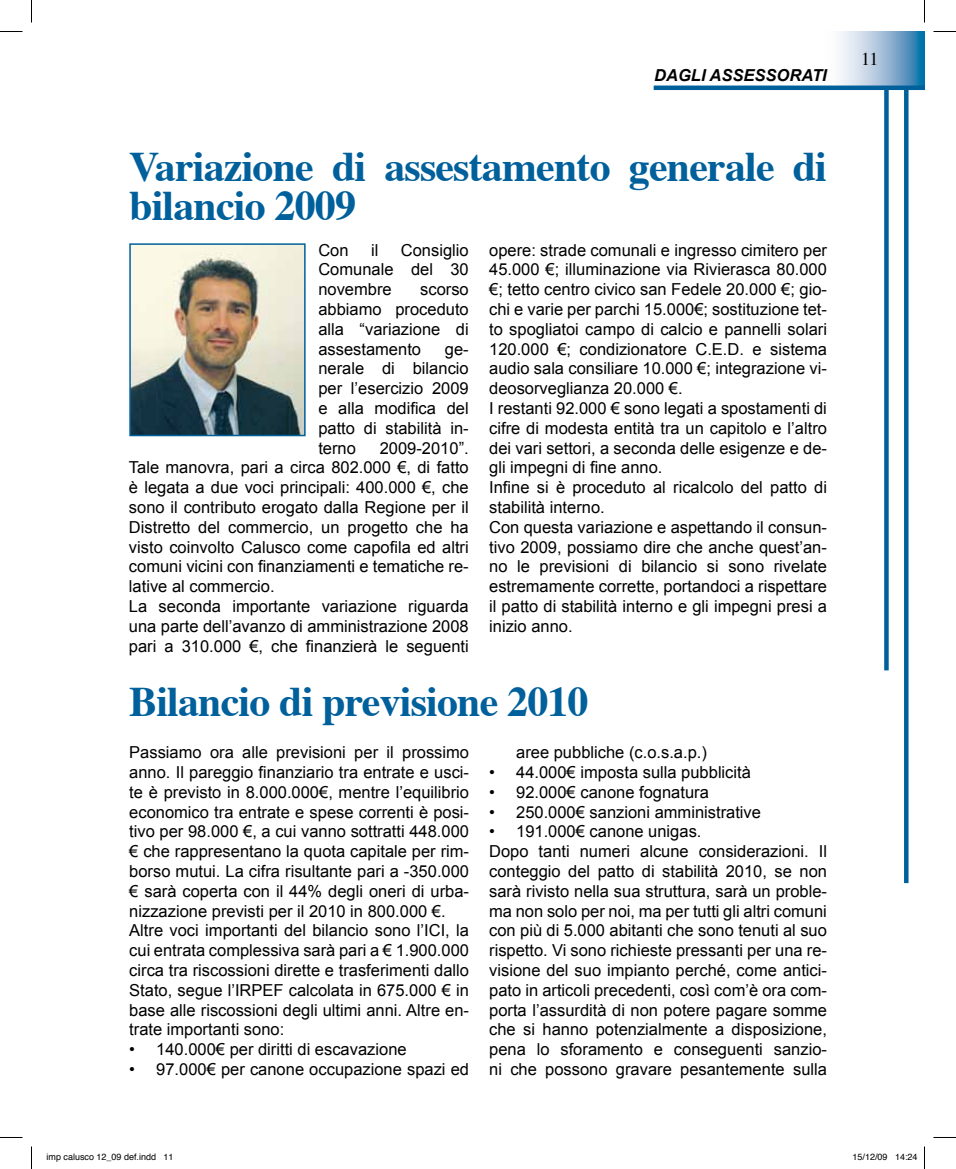
<style>
.page{position:relative;width:956px;height:1169px;background:#fff}
.page>*{position:absolute;margin:0;border:0;box-sizing:border-box;transform-origin:0 0}
.t1{font:700 42px/39px "Times";letter-spacing:-.02em;color:#00609c}
.t2{font:18px "Times";color:#000}
.t3{font:16.5px/19.8px "Arial";color:#000}
.t4{font:italic 700 16.5px "Arial";color:#000}
.t5{font:9px "Helvetica";color:#000}
</style>
<div class="page">
<hr style="left:904px;top:32px;width:4px;height:851px;background:#00609c">
<div style="left:884px;top:32px;width:5px;height:638px;background:#00609c"></div>
<svg style="left:818px;top:32px;width:106px;height:54px"></svg>
<hr style="left:654px;top:86px;width:270px;height:4px;background:#00609c">
<img style="left:132px;top:246px;width:171px;height:187px">
<div style="left:129px;top:243px;width:177px;height:193px;border:2px solid #00609c"></div>
<svg style="left:0;top:31px;width:22px;height:1px"></svg>
<svg style="left:933px;top:31px;width:23px;height:1px"></svg>
<svg style="left:0;top:1137px;width:22px;height:1px"></svg>
<svg style="left:933px;top:1137px;width:23px;height:1px"></svg>
<svg style="left:31px;top:0;width:1px;height:23px"></svg>
<svg style="left:31px;top:1146px;width:1px;height:23px"></svg>
<svg style="left:924px;top:0;width:1px;height:23px"></svg>
<svg style="left:924px;top:1146px;width:1px;height:23px"></svg>
<p class="t4" style="left:654px;top:65px;width:174px">DAGLI ASSESSORATI</p>
<h1 class="t1" style="left:129px;top:142px;width:699px">Variazione di assestamento generale di bilancio 2009</h1>
<p class="t3" style="left:318px;top:240px;width:32px">Con</p>
<p class="t3" style="left:371px;top:240px;width:9px">il</p>
<p class="t3" style="left:318px;top:240px;width:152px;text-align:justify;text-indent:83px">Consiglio Comunale del 30 novembre</p>
<p class="t3" style="left:318px;top:280px;width:152px;text-align:justify;text-indent:102px">scorso abbiamo proceduto alla “variazione di assestamento</p>
<p class="t3" style="left:318px;top:339px;width:152px;text-align:justify;text-indent:127px">ge&shy;nerale di bilancio per l’esercizio 2009 e alla modifica del patto di stabilità in&shy;terno</p>
<p class="t3" style="left:129px;top:438px;width:341px;text-indent:251px">2009-2010”.<br>Tale manovra, pari a circa 802.000 €, di fatto è legata a due voci principali: 400.000 €, che sono il contributo erogato dalla Regione per il Distretto del commercio, un progetto che ha visto coinvolto Calusco come capofila ed altri comuni vicini con finanziamenti e tematiche re&shy;lative al commercio.<br>La seconda importante variazione riguarda una parte dell’avanzo di amministrazione 2008 pari a 310.000 €, che finanzierà le seguenti</p>
<p class="t3" style="left:489px;top:240px;width:339px">opere: strade comunali e ingresso cimitero per 45.000 €; illuminazione via Rivierasca 80.000 €; tetto centro civico san Fedele 20.000 €; gio&shy;chi e varie per parchi 15.000€; sostituzione tet&shy;to spogliatoi campo di calcio e pannelli solari 120.000 €; condizionatore C.E.D. e sistema audio sala consiliare 10.000 €; integrazione vi&shy;deosorveglianza 20.000 €.<br>I restanti 92.000 € sono legati a spostamenti di cifre di modesta entità tra un capitolo e l’altro dei vari settori, a seconda delle esigenze e de&shy;gli impegni di fine anno.<br>Infine si è proceduto al ricalcolo del patto di stabilità interno.<br>Con questa variazione e aspettando il consun&shy;tivo 2009, possiamo dire che anche quest’an&shy;no le previsioni di bilancio si sono rivelate estremamente corrette, portandoci a rispettare il patto di stabilità interno e gli impegni presi a inizio anno.</p>
<h1 class="t1" style="left:129px;top:677px;width:461px">Bilancio di previsione 2010</h1>
<p class="t3" style="left:129px;top:742px;width:341px">Passiamo ora alle previsioni per il prossimo anno. Il pareggio finanziario tra entrate e usci&shy;te è previsto in 8.000.000€, mentre l’equilibrio economico tra entrate e spese correnti è posi&shy;tivo per 98.000 €, a cui vanno sottratti 448.000 € che rappresentano la quota capitale per rim&shy;borso mutui. La cifra risultante pari a -350.000 € sarà coperta con il 44% degli oneri di urba&shy;nizzazione previsti per il 2010 in 800.000 €.<br>Altre voci importanti del bilancio sono l’ICI, la cui entrata complessiva sarà pari a € 1.900.000 circa tra riscossioni dirette e trasferimenti dallo Stato, segue l’IRPEF calcolata in 675.000 € in base alle riscossioni degli ultimi anni. Altre en&shy;trate importanti sono:</p>
<p class="t3" style="left:129px;top:1039px;width:279px">• 140.000€ per diritti di escavazione</p>
<p class="t3" style="left:129px;top:1059px;width:341px">• 97.000€ per canone occupazione spazi ed</p>
<p class="t3" style="left:516px;top:742px;width:192px">aree pubbliche (c.o.s.a.p.)</p>
<p class="t3" style="left:489px;top:762px;width:263px">• 44.000€ imposta sulla pubblicità</p>
<p class="t3" style="left:489px;top:782px;width:221px">• 92.000€ canone fognatura</p>
<p class="t3" style="left:489px;top:802px;width:273px">• 250.000€ sanzioni amministrative</p>
<p class="t3" style="left:489px;top:822px;width:339px">• 191.000€ canone unigas.<br>Dopo tanti numeri alcune considerazioni. Il conteggio del patto di stabilità 2010, se non sarà rivisto nella sua struttura, sarà un proble&shy;ma non solo per noi, ma per tutti gli altri comuni con più di 5.000 abitanti che sono tenuti al suo rispetto. Vi sono richieste pressanti per una re&shy;visione del suo impianto perché, come antici&shy;pato in articoli precedenti, così com’è ora com&shy;porta l’assurdità di non potere pagare somme che si hanno potenzialmente a disposizione, pena lo sforamento e conseguenti sanzio&shy;ni che possono gravare pesantemente sulla</p>
<p class="t2" style="left:861px;top:42px;width:19px">11</p>
<p class="t5" style="left:46px;top:1149px;width:129px">imp calusco 12_09 def.indd 11</p>
<p class="t5" style="left:852px;top:1149px;width:67px">15/12/09 14:24</p>
</div>
